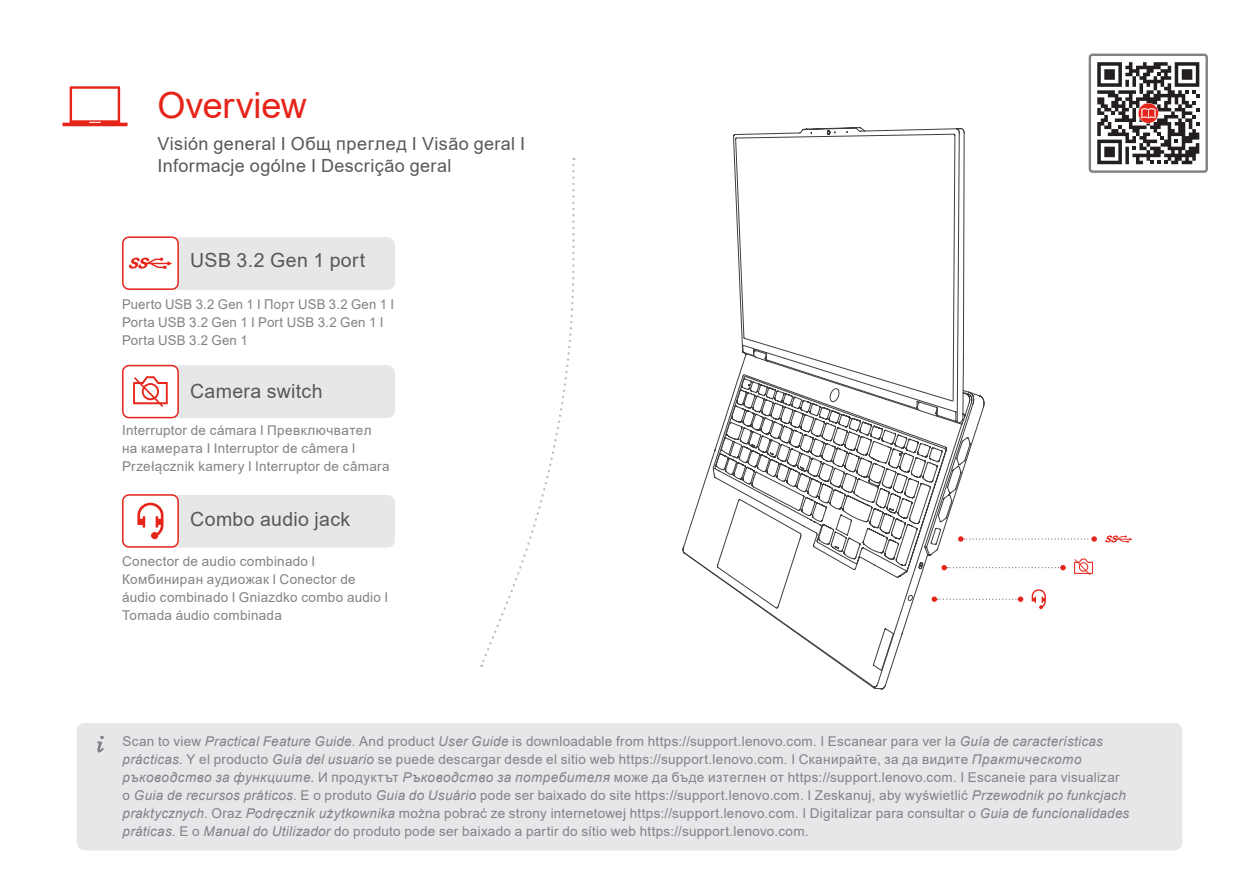
<style>
.page{position:relative;width:1259px;height:893px;background:#fff}
.page>*{position:absolute;margin:0;border:0;box-sizing:border-box;transform-origin:0 0}
.title_addtional_info{font:36px "Arial";letter-spacing:-.005em;color:#e72419}
.body_6pt{font:19.5px "Arial";letter-spacing:.02em;color:#57585a}
.body_6pt-2{font:18px/21.6px "Arial";letter-spacing:.025em;color:#57585a}
.body_info_60_hui{font:13.5px/18px "Arial";letter-spacing:.02em;color:#808285}
.s1{font-style:italic}
</style>
<div class="page">
<svg style="left:733px;top:127px;width:232px;height:563px"></svg>
<svg style="left:744px;top:575px;width:218px;height:111px"></svg>
<svg style="left:733px;top:137px;width:184px;height:213px"></svg>
<svg style="left:1105px;top:535px;width:27px;height:7px"></svg>
<svg style="left:1031px;top:589px;width:15px;height:20px"></svg>
<svg style="left:715px;top:350px;width:382px;height:225px"></svg>
<svg style="left:931px;top:596px;width:92px;height:6px"></svg>
<svg style="left:480px;top:164px;width:95px;height:502px"></svg>
<svg style="left:62px;top:86px;width:66px;height:40px"></svg>
<svg style="left:1097px;top:62px;width:102px;height:102px"></svg>
<div style="left:1088px;top:54px;width:120px;height:119px;border:2px solid #808285;border-radius:3px"></div>
<div style="left:165px;top:365px;width:230px;height:53px;background:#e6e7e9;border-radius:8px"></div>
<div style="left:122px;top:365px;width:57px;height:53px;background:#fff;border:2px solid #e72419;border-radius:6px"></div>
<svg style="left:133px;top:376px;width:35px;height:31px"></svg>
<div style="left:165px;top:495px;width:230px;height:53px;background:#e6e7e9;border-radius:8px"></div>
<div style="left:122px;top:494px;width:57px;height:54px;background:#fff;border:2px solid #e72419;border-radius:6px"></div>
<svg style="left:137px;top:503px;width:26px;height:36px"></svg>
<div style="left:165px;top:237px;width:230px;height:53px;background:#e6e7e9;border-radius:8px"></div>
<div style="left:122px;top:236px;width:57px;height:54px;background:#fff;border:2px solid #e72419;border-radius:6px"></div>
<svg style="left:129px;top:258px;width:43px;height:11px"></svg>
<div style="left:77px;top:723px;width:1105px;height:127px;background:#e6e7e9;border-radius:9px"></div>
<svg style="left:97px;top:736px;width:7px;height:17px"></svg>
<p class="title_addtional_info" style="left:157px;top:81px;width:151px">Overview</p>
<p class="body_6pt-2" style="left:157px;top:133px;width:369px">Visión general I Общ преглед I Visão geral I<br>Informacje ogólne I Descrição geral</p>
<p class="body_6pt" style="left:190px;top:247px;width:176px">USB 3.2 Gen 1 port</p>
<p class="body_info_60_hui" style="left:122px;top:295px;width:273px">Puerto USB 3.2 Gen 1 I Порт USB 3.2 Gen 1 I<br>Porta USB 3.2 Gen 1 I Port USB 3.2 Gen 1 I<br>Porta USB 3.2 Gen 1</p>
<p class="body_6pt" style="left:190px;top:377px;width:134px">Camera switch</p>
<p class="body_info_60_hui" style="left:122px;top:421px;width:269px">Interruptor de cámara I Превключвател на камерата I Interruptor de câmera I<br>Przełącznik kamery I Interruptor de câmara</p>
<p class="body_6pt" style="left:190px;top:505px;width:162px">Combo audio jack</p>
<p class="body_info_60_hui" style="left:122px;top:552px;width:268px">Conector de audio combinado I<br>Комбиниран аудиожак I Conector de áudio combinado I Gniazdko combo audio I<br>Tomada áudio combinada</p>
<p class="body_info_60_hui" style="left:123px;top:732px;width:1008px">Scan to view <span class="s1">Practical Feature Guide</span>. And product <span class="s1">User Guide</span> is downloadable from https://support.lenovo.com. I Escanear para ver la <span class="s1">Guía de características prácticas</span>. Y el producto <span class="s1">Guía del usuario</span> se puede descargar desde el sitio web https://support.lenovo.com. I Сканирайте, за да видите <span class="s1">Практическото ръководство за функциите</span>. И продуктът <span class="s1">Ръководство за потребителя</span> може да бъде изтеглен от https://support.lenovo.com. I Escaneie para visualizar o <span class="s1">Guia de recursos práticos</span>. E o produto <span class="s1">Guia do Usuário</span> pode ser baixado do site https://support.lenovo.com. I Zeskanuj, aby wyświetlić <span class="s1">Przewodnik po funkcjach praktycznych</span>. Oraz <span class="s1">Podręcznik użytkownika</span> można pobrać ze strony internetowej https://support.lenovo.com. I Digitalizar para consultar o <span class="s1">Guia de funcionalidades práticas</span>. E o <span class="s1">Manual do Utilizador</span> do produto pode ser baixado a partir do sítio web https://support.lenovo.com.</p>
</div>
